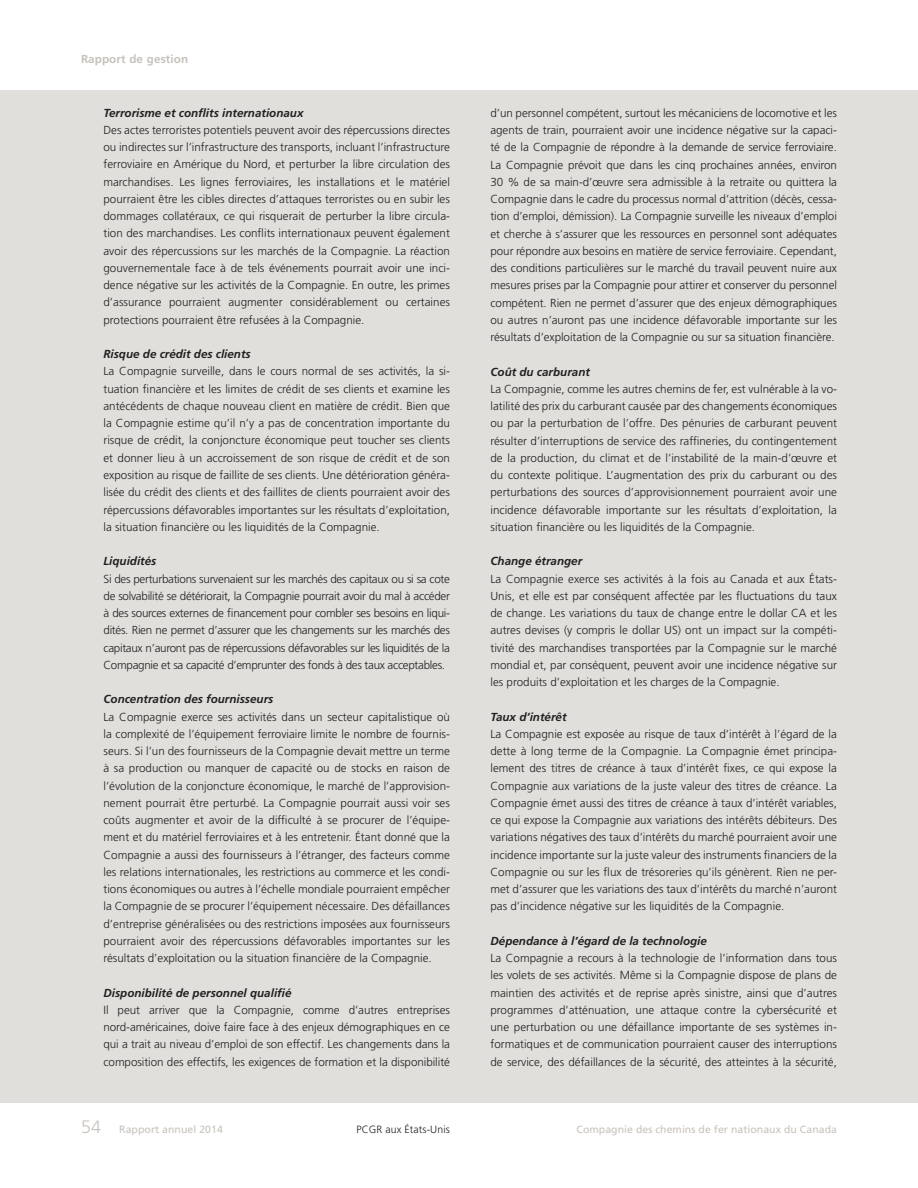
<style>
.page{position:relative;width:918px;height:1188px;background:#fff}
.page>*{position:absolute;margin:0;border:0;box-sizing:border-box;transform-origin:0 0}
.t1{font:300 11.7px/17.2px "Frutiger LT Std";color:#231f20;text-align:justify}
.t2{font:italic 700 11.7px "Frutiger LT Std";color:#231f20}
.t3{font:700 11.7px "Frutiger LT Std";letter-spacing:.01em;color:#c8c2bb}
.t4{font:10.5px "Frutiger LT Std";letter-spacing:.005em;color:#c8c2bb}
.t5{font:300 10.5px "Frutiger LT Std";letter-spacing:.01em;color:#231f20}
.s1{font-weight:300;font-size:18px}
</style>
<div class="page">
<div style="left:0;top:90px;width:918px;height:1012px;background:#e1dfdb"></div>
<p class="t3" style="left:81px;top:52px;width:109px">Rapport de gestion</p>
<p class="t2" style="left:104px;top:106px;width:202px">Terrorisme et conflits internationaux</p>
<p class="t1" style="left:104px;top:121px;width:348px">Des actes terroristes potentiels peuvent avoir des répercussions directes ou indirectes sur l’infrastructure des transports, incluant l’infrastructure ferroviaire en Amérique du Nord, et perturber la libre circulation des marchandises. Les lignes ferroviaires, les installations et le matériel pourraient être les cibles directes d’attaques terroristes ou en subir les dommages collatéraux, ce qui risquerait de perturber la libre circula&shy;tion des marchandises. Les conflits internationaux peuvent également avoir des répercussions sur les marchés de la Compagnie. La réaction gouvernementale face à de tels événements pourrait avoir une inci&shy;dence négative sur les activités de la Compagnie. En outre, les primes d’assurance pourraient augmenter considérablement ou certaines protections pourraient être refusées à la Compagnie.</p>
<p class="t2" style="left:104px;top:347px;width:149px">Risque de crédit des clients</p>
<p class="t1" style="left:104px;top:363px;width:348px">La Compagnie surveille, dans le cours normal de ses activités, la si&shy;tuation financière et les limites de crédit de ses clients et examine les antécédents de chaque nouveau client en matière de crédit. Bien que la Compagnie estime qu’il n’y a pas de concentration importante du risque de crédit, la conjoncture économique peut toucher ses clients et donner lieu à un accroissement de son risque de crédit et de son exposition au risque de faillite de ses clients. Une détérioration généra&shy;lisée du crédit des clients et des faillites de clients pourraient avoir des répercussions défavorables importantes sur les résultats d’exploitation, la situation financière ou les liquidités de la Compagnie.</p>
<p class="t2" style="left:104px;top:554px;width:54px">Liquidités</p>
<p class="t1" style="left:104px;top:570px;width:348px">Si des perturbations survenaient sur les marchés des capitaux ou si sa cote de solvabilité se détériorait, la Compagnie pourrait avoir du mal à accéder à des sources externes de financement pour combler ses besoins en liqui&shy;dités. Rien ne permet d’assurer que les changements sur les marchés des capitaux n’auront pas de répercussions défavorables sur les liquidités de la Compagnie et sa capacité d’emprunter des fonds à des taux acceptables.</p>
<p class="t2" style="left:104px;top:692px;width:171px">Concentration des fournisseurs</p>
<p class="t1" style="left:104px;top:708px;width:348px">La Compagnie exerce ses activités dans un secteur capitalistique où la complexité de l’équipement ferroviaire limite le nombre de fournis&shy;seurs. Si l’un des fournisseurs de la Compagnie devait mettre un terme à sa production ou manquer de capacité ou de stocks en raison de l’évolution de la conjoncture économique, le marché de l’approvision&shy;nement pourrait être perturbé. La Compagnie pourrait aussi voir ses coûts augmenter et avoir de la difficulté à se procurer de l’équipe&shy;ment et du matériel ferroviaires et à les entretenir. Étant donné que la Compagnie a aussi des fournisseurs à l’étranger, des facteurs comme les relations internationales, les restrictions au commerce et les condi&shy;tions économiques ou autres à l’échelle mondiale pourraient empêcher la Compagnie de se procurer l’équipement nécessaire. Des défaillances d’entreprise généralisées ou des restrictions imposées aux fournisseurs pourraient avoir des répercussions défavorables importantes sur les résultats d’exploitation ou la situation financière de la Compagnie.</p>
<p class="t2" style="left:104px;top:986px;width:189px">Disponibilité de personnel qualifié</p>
<p class="t1" style="left:104px;top:1001px;width:348px">Il peut arriver que la Compagnie, comme d’autres entreprises nord-américaines, doive faire face à des enjeux démographiques en ce qui a trait au niveau d’emploi de son effectif. Les changements dans la composition des effectifs, les exigences de formation et la disponibilité</p>
<p class="t1" style="left:490px;top:104px;width:348px">d’un personnel compétent, surtout les mécaniciens de locomotive et les agents de train, pourraient avoir une incidence négative sur la capaci&shy;té de la Compagnie de répondre à la demande de service ferroviaire.<br>La Compagnie prévoit que dans les cinq prochaines années, environ 30 % de sa main-d’œuvre sera admissible à la retraite ou quittera la Compagnie dans le cadre du processus normal d’attrition (décès, cessa&shy;tion d’emploi, démission). La Compagnie surveille les niveaux d’emploi et cherche à s’assurer que les ressources en personnel sont adéquates pour répondre aux besoins en matière de service ferroviaire. Cependant, des conditions particulières sur le marché du travail peuvent nuire aux mesures prises par la Compagnie pour attirer et conserver du personnel compétent. Rien ne permet d’assurer que des enjeux démographiques ou autres n’auront pas une incidence défavorable importante sur les résultats d’exploitation de la Compagnie ou sur sa situation financière.</p>
<p class="t2" style="left:490px;top:365px;width:101px">Coût du carburant</p>
<p class="t1" style="left:490px;top:380px;width:348px">La Compagnie, comme les autres chemins de fer, est vulnérable à la vo&shy;latilité des prix du carburant causée par des changements économiques ou par la perturbation de l’offre. Des pénuries de carburant peuvent résulter d’interruptions de service des raffineries, du contingentement de la production, du climat et de l’instabilité de la main-d’œuvre et du contexte politique. L’augmentation des prix du carburant ou des perturbations des sources d’approvisionnement pourraient avoir une incidence défavorable importante sur les résultats d’exploitation, la situation financière ou les liquidités de la Compagnie.</p>
<p class="t2" style="left:490px;top:554px;width:93px">Change étranger</p>
<p class="t1" style="left:490px;top:570px;width:348px">La Compagnie exerce ses activités à la fois au Canada et aux États-Unis, et elle est par conséquent affectée par les fluctuations du taux de change. Les variations du taux de change entre le dollar CA et les autres devises (y compris le dollar US) ont un impact sur la compéti&shy;tivité des marchandises transportées par la Compagnie sur le marché mondial et, par conséquent, peuvent avoir une incidence négative sur les produits d’exploitation et les charges de la Compagnie.</p>
<p class="t2" style="left:490px;top:710px;width:78px">Taux d’intérêt</p>
<p class="t1" style="left:490px;top:725px;width:348px">La Compagnie est exposée au risque de taux d’intérêt à l’égard de la dette à long terme de la Compagnie. La Compagnie émet principa&shy;lement des titres de créance à taux d’intérêt fixes, ce qui expose la Compagnie aux variations de la juste valeur des titres de créance. La Compagnie émet aussi des titres de créance à taux d’intérêt variables, ce qui expose la Compagnie aux variations des intérêts débiteurs. Des variations négatives des taux d’intérêts du marché pourraient avoir une incidence importante sur la juste valeur des instruments financiers de la Compagnie ou sur les flux de trésoreries qu’ils génèrent. Rien ne per&shy;met d’assurer que les variations des taux d’intérêts du marché n’auront pas d’incidence négative sur les liquidités de la Compagnie.</p>
<p class="t2" style="left:490px;top:934px;width:218px">Dépendance à l’égard de la technologie</p>
<p class="t1" style="left:490px;top:950px;width:348px">La Compagnie a recours à la technologie de l’information dans tous les volets de ses activités. Même si la Compagnie dispose de plans de maintien des activités et de reprise après sinistre, ainsi que d’autres programmes d’atténuation, une attaque contre la cybersécurité et une perturbation ou une défaillance importante de ses systèmes in&shy;formatiques et de communication pourraient causer des interruptions de service, des défaillances de la sécurité, des atteintes à la sécurité,</p>
<p class="t4" style="left:81px;top:1124px;width:143px"><span class="s1">54</span> Rapport annuel 2014</p>
<p class="t5" style="left:356px;top:1124px;width:95px">PCGR aux États-Unis</p>
<p class="t4" style="left:577px;top:1124px;width:262px">Compagnie des chemins de fer nationaux du Canada</p>
</div>
